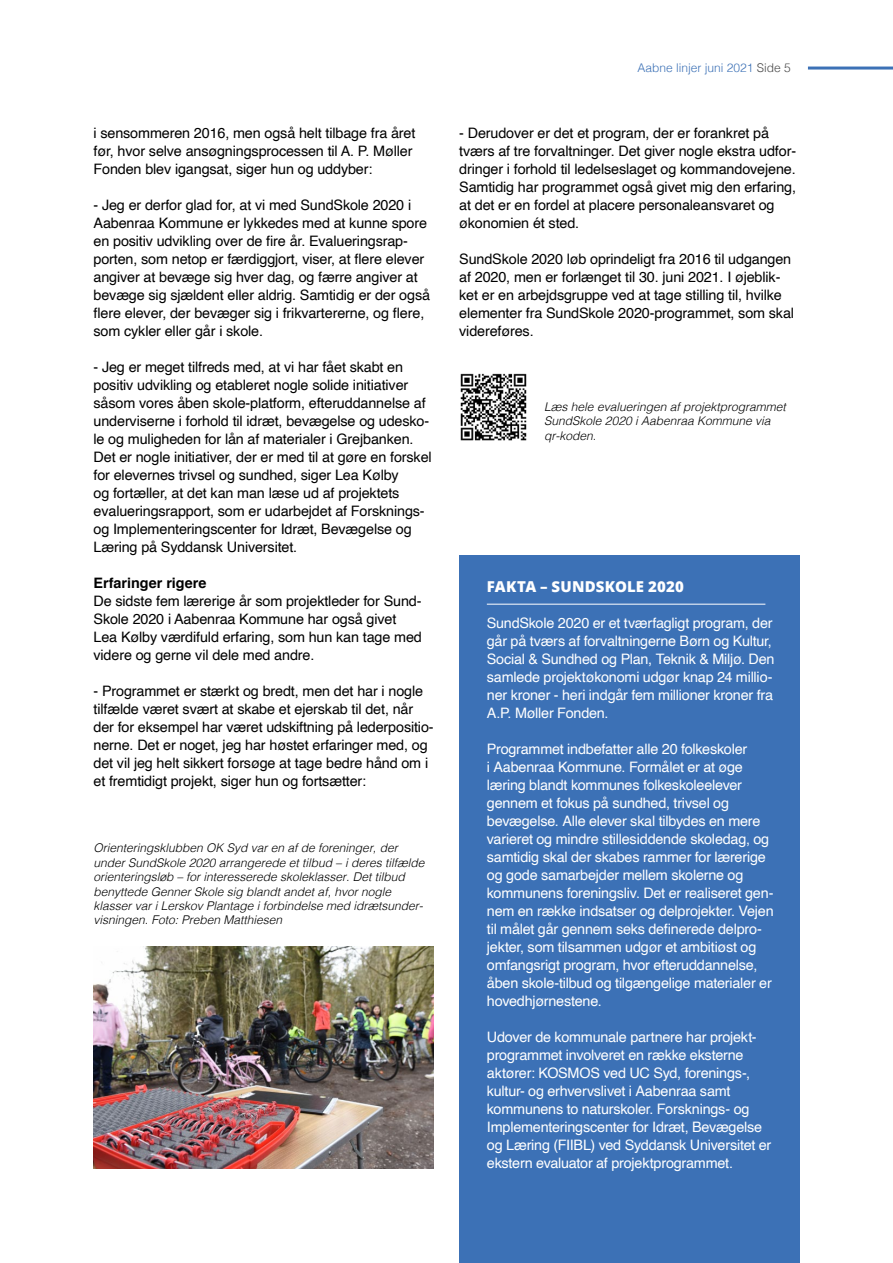
<style>
.page{position:relative;width:893px;height:1263px;background:#fff}
.page>*{position:absolute;margin:0;border:0;box-sizing:border-box;transform-origin:0 0}
.p_Fakta{font:800 15px "Open Sans";letter-spacing:.015em;color:#fff}
.p_Brødtekst{font:14.4px/18px "Helvetica";letter-spacing:-.01em;color:#000}
.p_Brødtekst-2{font:14.4px/18px "Helvetica";letter-spacing:-.015em;color:#fff}
.Mellemrubrik{font:700 14.4px "Helvetica";color:#000}
.t1{font:italic 300 12px/14.4px "Helvetica";color:#000}
.t2{font:300 12px "Helvetica";color:#3c71b6}
.s1{color:#484848}
</style>
<div class="page">
<div style="left:459px;top:556px;width:340px;height:707px;background:#3c71b6"></div>
<hr style="left:487px;top:604px;width:278px;height:1px;background:#fff">
<img style="left:94px;top:946px;width:340px;height:223px">
<img style="left:460px;top:373px;width:67px;height:68px">
<hr style="left:808px;top:67px;width:85px;height:3px;background:#3c71b6">
<p class="p_Brødtekst" style="left:94px;top:125px;width:323px">i sensommeren 2016, men også helt tilbage fra året før, hvor selve ansøgningsprocessen til A. P. Møller<br>Fonden blev igangsat, siger hun og uddyber:</p>
<p class="p_Brødtekst" style="left:94px;top:197px;width:338px">- Jeg er derfor glad for, at vi med SundSkole 2020 i Aabenraa Kommune er lykkedes med at kunne spore en positiv udvikling over de fire år. Evalueringsrap&shy;porten, som netop er færdiggjort, viser, at flere elever angiver at bevæge sig hver dag, og færre angiver at bevæge sig sjældent eller aldrig. Samtidig er der også flere elever, der bevæger sig i frikvartererne, og flere, som cykler eller går i skole.</p>
<p class="p_Brødtekst" style="left:94px;top:359px;width:340px">- Jeg er meget tilfreds med, at vi har fået skabt en positiv udvikling og etableret nogle solide initiativer såsom vores åben skole-platform, efteruddannelse af underviserne i forhold til idræt, bevægelse og udesko&shy;le og muligheden for lån af materialer i Grejbanken.<br>Det er nogle initiativer, der er med til at gøre en forskel for elevernes trivsel og sundhed, siger Lea Kølby<br>og fortæller, at det kan man læse ud af projektets evalueringsrapport, som er udarbejdet af Forsknings&shy;og Implementeringscenter for Idræt, Bevægelse og Læring på Syddansk Universitet.</p>
<h2 class="Mellemrubrik" style="left:94px;top:572px;width:114px">Erfaringer rigere</h2>
<p class="p_Brødtekst" style="left:94px;top:593px;width:330px">De sidste fem lærerige år som projektleder for Sund-Skole 2020 i Aabenraa Kommune har også givet Lea Kølby værdifuld erfaring, som hun kan tage med videre og gerne vil dele med andre.</p>
<p class="p_Brødtekst" style="left:94px;top:683px;width:342px">- Programmet er stærkt og bredt, men det har i nogle tilfælde været svært at skabe et ejerskab til det, når der for eksempel har været udskiftning på lederpositio&shy;nerne. Det er noget, jeg har høstet erfaringer med, og det vil jeg helt sikkert forsøge at tage bedre hånd om i et fremtidigt projekt, siger hun og fortsætter:</p>
<p class="t1" style="left:94px;top:840px;width:332px">Orienteringsklubben OK Syd var en af de foreninger, der under SundSkole 2020 arrangerede et tilbud – i deres tilfælde orienteringsløb – for interesserede skoleklasser. Det tilbud benyttede Genner Skole sig blandt andet af, hvor nogle klasser var i Lerskov Plantage i forbindelse med idrætsunder&shy;visningen. Foto: Preben Matthiesen</p>
<p class="t2" style="left:637px;top:58px;width:155px">Aabne linjer juni 2021 <span class="s1">Side 5</span></p>
<p class="p_Brødtekst" style="left:459px;top:125px;width:338px">- Derudover er det et program, der er forankret på tværs af tre forvaltninger. Det giver nogle ekstra udfor&shy;dringer i forhold til ledelseslaget og kommandovejene.<br>Samtidig har programmet også givet mig den erfaring, at det er en fordel at placere personaleansvaret og økonomien ét sted.</p>
<p class="p_Brødtekst" style="left:459px;top:251px;width:336px">SundSkole 2020 løb oprindeligt fra 2016 til udgangen af 2020, men er forlænget til 30. juni 2021. I øjeblik&shy;ket er en arbejdsgruppe ved at tage stilling til, hvilke elementer fra SundSkole 2020-programmet, som skal videreføres.</p>
<p class="t1" style="left:544px;top:399px;width:243px">Læs hele evalueringen af projektprogrammet<br>SundSkole 2020 i Aabenraa Kommune via qr-koden.</p>
<p class="p_Fakta" style="left:487px;top:575px;width:199px">FAKTA – SUNDSKOLE 2020</p>
<p class="p_Brødtekst-2" style="left:487px;top:614px;width:289px">SundSkole 2020 er et tværfagligt program, der går på tværs af forvaltningerne Børn og Kultur, Social &amp; Sundhed og Plan, Teknik &amp; Miljø. Den samlede projektøkonomi udgør knap 24 millio&shy;ner kroner - heri indgår fem millioner kroner fra A.P. Møller Fonden.</p>
<p class="p_Brødtekst-2" style="left:487px;top:740px;width:288px">Programmet indbefatter alle 20 folkeskoler<br>i Aabenraa Kommune. Formålet er at øge læring blandt kommunes folkeskoleelever gennem et fokus på sundhed, trivsel og bevægelse. Alle elever skal tilbydes en mere varieret og mindre stillesiddende skoledag, og samtidig skal der skabes rammer for lærerige og gode samarbejder mellem skolerne og kommunens foreningsliv. Det er realiseret gen&shy;nem en række indsatser og delprojekter. Vejen til målet går gennem seks definerede delpro&shy;jekter, som tilsammen udgør et ambitiøst og omfangsrigt program, hvor efteruddannelse, åben skole-tilbud og tilgængelige materialer er hovedhjørnestene.</p>
<p class="p_Brødtekst-2" style="left:487px;top:1028px;width:286px">Udover de kommunale partnere har projekt&shy;programmet involveret en række eksterne aktører: KOSMOS ved UC Syd, forenings-, kultur- og erhvervslivet i Aabenraa samt kommunens to naturskoler. Forsknings- og Implementeringscenter for Idræt, Bevægelse og Læring (FIIBL) ved Syddansk Universitet er ekstern evaluator af projektprogrammet.</p>
</div>
